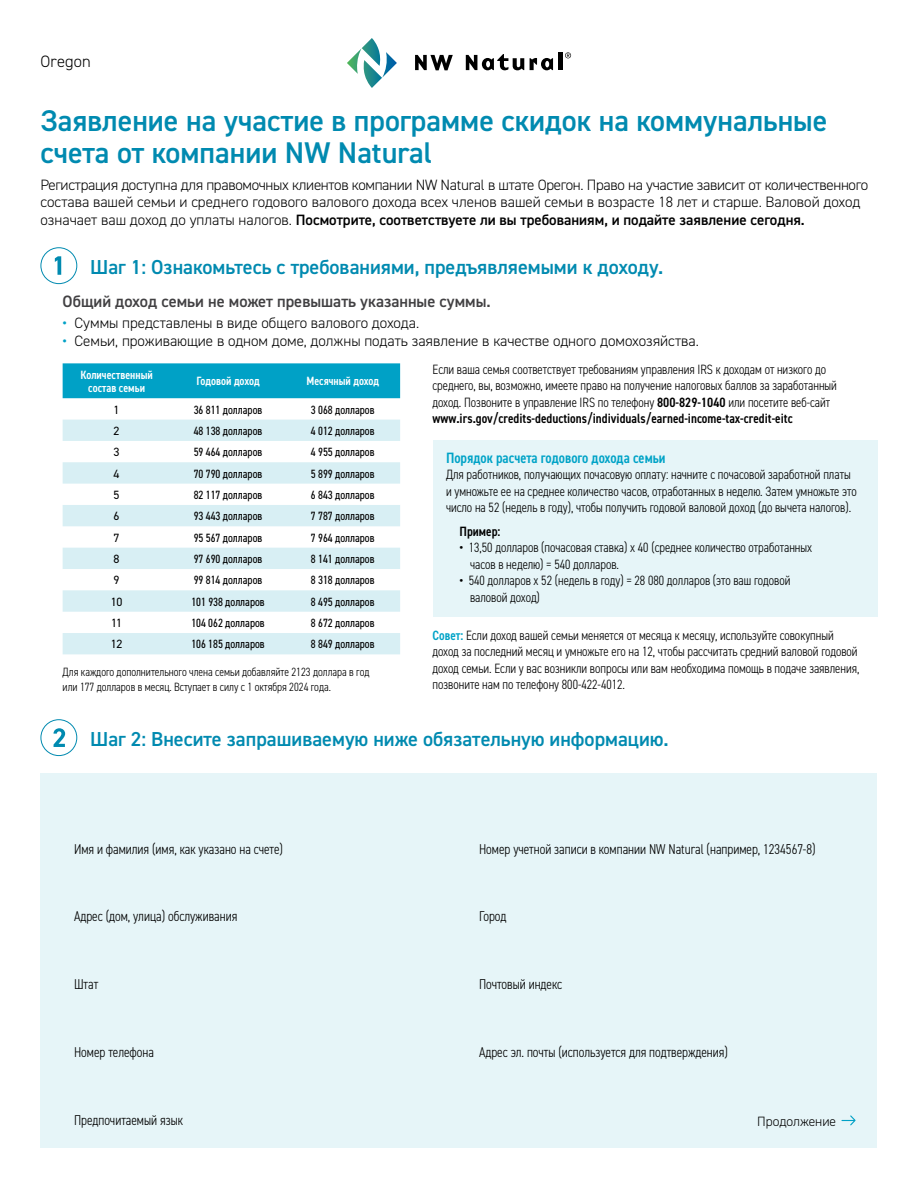
<style>
.page{position:relative;width:918px;height:1188px;background:#fff}
.page>*{position:absolute;margin:0;border:0;box-sizing:border-box;transform-origin:0 0}
.t1{font:600 30px/31.5px "DIN2014";color:#008ab0}
.t2{font:600 20.25px "DIN2014";color:#008ab0}
.t3{font:600 16.5px "DIN2014";color:#414042}
.t4{font:300 16.5px "DIN2014";letter-spacing:.01em;color:#000}
.t5{font:300 15px/17.2px "DIN2014";letter-spacing:-.02em;color:#000}
.t6{font:300 15px "DIN2014";color:#000}
.t7{font:600 condensed 15px "DIN2014";color:#00a3c7}
.t8{font:300 condensed 14.25px "DIN2014";color:#000}
.t9{font:300 condensed 13.5px/16.5px "DIN2014";color:#000}
.t10{font:300 13.5px "DIN2014";color:#000}
.t11{font:600 condensed 13.5px "DIN2014";color:#000}
.t12{font:condensed 12px "DIN2014";color:#000}
.t13{font:300 condensed 12px/15px "DIN2014";color:#000}
.t14{font:600 condensed 12px/13.5px "DIN2014";color:#fff;text-align:center}
.t15{font:12px "DIN2014";color:#000}
.s1{font-weight:600}
.s2{font-weight:600;color:#00a1c6}
.s3{font-weight:600;color:#00a3c7}
</style>
<div class="page">
<div style="left:40px;top:773px;width:838px;height:375px;background:#e6f5f8"></div>
<div style="left:433px;top:440px;width:445px;height:177px;background:#e6f5f8"></div>
<svg style="left:415px;top:55px;width:38px;height:15px"></svg>
<svg style="left:466px;top:54px;width:58px;height:16px"></svg>
<svg style="left:530px;top:58px;width:23px;height:12px"></svg>
<hr style="left:558px;top:52px;width:4px;height:18px;background:#000">
<svg style="left:565px;top:52px;width:6px;height:6px"></svg>
<svg style="left:347px;top:38px;width:50px;height:50px"></svg>
<div style="left:41px;top:247px;width:36px;height:37px;border:1px solid #008ab0;border-radius:50%"></div>
<svg style="left:55px;top:256px;width:6px;height:19px"></svg>
<div style="left:41px;top:719px;width:36px;height:37px;border:1px solid #008ab0;border-radius:50%"></div>
<svg style="left:54px;top:728px;width:11px;height:19px"></svg>
<div style="left:63px;top:363px;width:337px;height:35px;background:#00a1c6"></div>
<svg style="left:63px;top:420px;width:337px;height:234px;fill:#d8eff4"></svg>
<svg style="left:841px;top:1115px;width:15px;height:11px"></svg>
<p class="t4" style="left:41px;top:51px;width:52px">Oregon</p>
<h1 class="t1" style="left:40px;top:105px;width:788px">Заявление на участие в программе скидок на коммунальные счета от компании NW Natural</h1>
<p class="t5" style="left:40px;top:176px;width:829px">Регистрация доступна для правомочных клиентов компании NW Natural в штате Орегон. Право на участие зависит от количественного состава вашей семьи и среднего годового валового дохода всех членов вашей семьи в возрасте 18 лет и старше. Валовой доход означает ваш доход до уплаты налогов. <span class="s1">Посмотрите, соответствуете ли вы требованиям, и подайте заявление сегодня.</span></p>
<h2 class="t2" style="left:90px;top:253px;width:575px">Шаг 1: Ознакомьтесь с требованиями, предъявляемыми к доходу.</h2>
<p class="t3" style="left:63px;top:290px;width:430px">Общий доход семьи не может превышать указанные суммы.</p>
<p class="t6" style="left:63px;top:314px;width:358px"><span class="s2">•</span> Суммы представлены в виде общего валового дохода.</p>
<p class="t6" style="left:63px;top:332px;width:638px"><span class="s2">•</span> Семьи, проживающие в одном доме, должны подать заявление в качестве одного домохозяйства.</p>
<p class="t14" style="left:80px;top:368px;width:74px">Количественный состав семьи</p>
<p class="t14" style="left:196px;top:374px;width:65px">Годовой доход</p>
<p class="t14" style="left:306px;top:374px;width:74px">Месячный доход</p>
<p class="t15" style="left:114px;top:402px;width:7px">1</p>
<p class="t12" style="left:194px;top:401px;width:70px">36 811 долларов</p>
<p class="t12" style="left:311px;top:401px;width:65px">3 068 долларов</p>
<p class="t15" style="left:114px;top:423px;width:7px">2</p>
<p class="t12" style="left:194px;top:423px;width:70px">48 138 долларов</p>
<p class="t12" style="left:311px;top:423px;width:65px">4 012 долларов</p>
<p class="t15" style="left:114px;top:445px;width:7px">3</p>
<p class="t12" style="left:194px;top:444px;width:70px">59 464 долларов</p>
<p class="t12" style="left:311px;top:444px;width:65px">4 955 долларов</p>
<p class="t15" style="left:114px;top:466px;width:7px">4</p>
<p class="t12" style="left:194px;top:465px;width:70px">70 790 долларов</p>
<p class="t12" style="left:311px;top:465px;width:65px">5 899 долларов</p>
<p class="t15" style="left:114px;top:487px;width:7px">5</p>
<p class="t12" style="left:194px;top:487px;width:70px">82 117 долларов</p>
<p class="t12" style="left:311px;top:487px;width:65px">6 843 долларов</p>
<p class="t15" style="left:114px;top:509px;width:7px">6</p>
<p class="t12" style="left:194px;top:508px;width:70px">93 443 долларов</p>
<p class="t12" style="left:311px;top:508px;width:65px">7 787 долларов</p>
<p class="t15" style="left:114px;top:530px;width:7px">7</p>
<p class="t12" style="left:194px;top:530px;width:70px">95 567 долларов</p>
<p class="t12" style="left:311px;top:530px;width:65px">7 964 долларов</p>
<p class="t15" style="left:114px;top:551px;width:7px">8</p>
<p class="t12" style="left:194px;top:551px;width:70px">97 690 долларов</p>
<p class="t12" style="left:311px;top:551px;width:65px">8 141 долларов</p>
<p class="t15" style="left:114px;top:573px;width:7px">9</p>
<p class="t12" style="left:194px;top:572px;width:70px">99 814 долларов</p>
<p class="t12" style="left:311px;top:572px;width:65px">8 318 долларов</p>
<p class="t15" style="left:111px;top:594px;width:13px">10</p>
<p class="t12" style="left:191px;top:594px;width:75px">101 938 долларов</p>
<p class="t12" style="left:311px;top:594px;width:65px">8 495 долларов</p>
<p class="t15" style="left:111px;top:615px;width:13px">11</p>
<p class="t12" style="left:191px;top:615px;width:75px">104 062 долларов</p>
<p class="t12" style="left:311px;top:615px;width:65px">8 672 долларов</p>
<p class="t15" style="left:111px;top:637px;width:13px">12</p>
<p class="t12" style="left:191px;top:636px;width:75px">106 185 долларов</p>
<p class="t12" style="left:311px;top:636px;width:65px">8 849 долларов</p>
<p class="t13" style="left:63px;top:664px;width:308px">Для каждого дополнительного члена семьи добавляйте 2123 доллара в год или 177 долларов в месяц. Вступает в силу с 1 октября 2024 года.</p>
<p class="t9" style="left:433px;top:361px;width:406px">Если ваша семья соответствует требованиям управления IRS к доходам от низкого до среднего, вы, возможно, имеете право на получение налоговых баллов за заработанный доход. Позвоните в управление IRS по телефону <span class="s1">800-829-1040</span> или посетите веб-сайт <span class="s1">www.irs.gov/credits-deductions/individuals/earned-income-tax-credit-eitc</span></p>
<p class="t7" style="left:446px;top:448px;width:221px">Порядок расчета годового дохода семьи</p>
<p class="t9" style="left:446px;top:467px;width:412px">Для работников, получающих почасовую оплату: начните с почасовой заработной платы и умножьте ее на среднее количество часов, отработанных в неделю. Затем умножьте это число на 52 (недель в году), чтобы получить годовой валовой доход (до вычета налогов).</p>
<p class="t11" style="left:460px;top:522px;width:43px">Пример:</p>
<p class="t9" style="left:470px;top:539px;width:344px;text-indent:-11px"><span class="s1">•</span> 13,50 долларов (почасовая ставка) x 40 (среднее количество отработанных часов в неделю) = 540 долларов.</p>
<p class="t9" style="left:470px;top:572px;width:322px;text-indent:-11px"><span class="s1">•</span> 540 долларов x 52 (недель в году) = 28 080 долларов (это ваш годовой валовой доход)</p>
<p class="t9" style="left:433px;top:627px;width:428px"><span class="s3">Совет:</span> Если доход вашей семьи меняется от месяца к месяцу, используйте совокупный доход за последний месяц и умножьте его на 12, чтобы рассчитать средний валовой годовой доход семьи. Если у вас возникли вопросы или вам необходима помощь в подаче заявления, позвоните нам по телефону 800-422-4012.</p>
<h2 class="t2" style="left:90px;top:725px;width:580px">Шаг 2: Внесите запрашиваемую ниже обязательную информацию.</h2>
<p class="t8" style="left:74px;top:840px;width:211px">Имя и фамилия (имя, как указано на счете)</p>
<p class="t8" style="left:479px;top:840px;width:338px">Номер учетной записи в компании NW Natural (например, 1234567-8)</p>
<p class="t8" style="left:74px;top:908px;width:165px">Адрес (дом, улица) обслуживания</p>
<p class="t8" style="left:479px;top:908px;width:29px">Город</p>
<p class="t8" style="left:74px;top:976px;width:26px">Штат</p>
<p class="t8" style="left:479px;top:976px;width:85px">Почтовый индекс</p>
<p class="t8" style="left:74px;top:1043px;width:81px">Номер телефона</p>
<p class="t8" style="left:479px;top:1043px;width:251px">Адрес эл. почты (используется для подтверждения)</p>
<p class="t8" style="left:74px;top:1111px;width:111px">Предпочитаемый язык</p>
<p class="t10" style="left:757px;top:1113px;width:80px">Продолжение</p>
</div>
